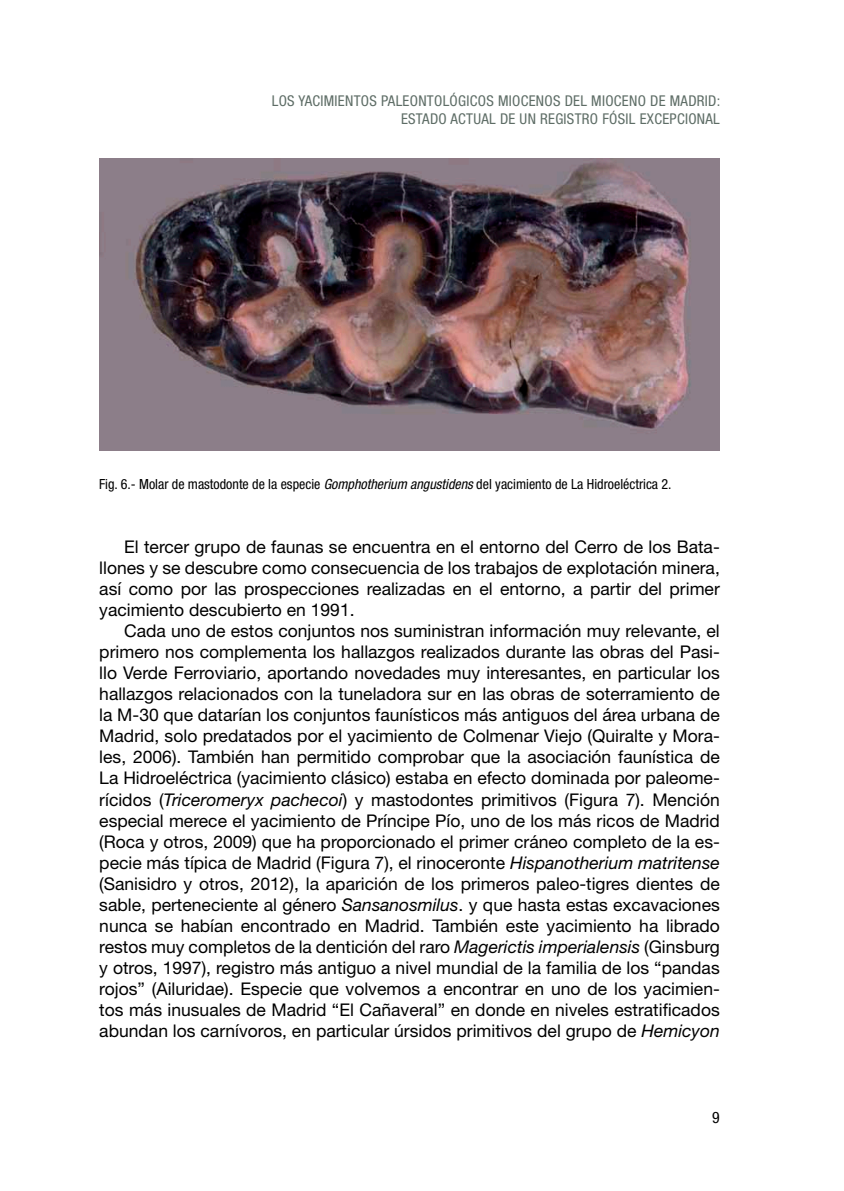
<style>
.page{position:relative;width:844px;height:1191px;background:#fff}
.page>*{position:absolute;margin:0;border:0;box-sizing:border-box;transform-origin:0 0}
.t1{font:17.5px/21px "Helvetica Neue LT Std";color:#000;text-align:justify}
.t2{font:condensed 15.75px "Helvetica Neue LT Std";color:#000}
.t3{font:condensed 14.88px/17.8px "Helvetica Neue LT Std";letter-spacing:.02em;color:#5e6d66;text-align:right}
.t4{font:condensed 14px "Helvetica Neue LT Std";color:#000}
.s1{font-style:italic}
</style>
<div class="page">
<img style="left:99px;top:159px;width:620px;height:292px">
<p class="t3" style="left:272px;top:92px;width:450px">LOS YACIMIENTOS PALEONTOLÓGICOS MIOCENOS DEL MIOCENO DE MADRID:<br>ESTADO ACTUAL DE UN REGISTRO FÓSIL EXCEPCIONAL</p>
<p class="t4" style="left:99px;top:476px;width:573px">Fig. 6.- Molar de mastodonte de la especie <span class="s1">Gomphotherium angustidens</span> del yacimiento de La Hidroeléctrica 2.</p>
<p class="t1" style="left:99px;top:536px;width:622px;text-indent:25px">El tercer grupo de faunas se encuentra en el entorno del Cerro de los Bata&shy;llones y se descubre como consecuencia de los trabajos de explotación minera, así como por las prospecciones realizadas en el entorno, a partir del primer yacimiento descubierto en 1991.</p>
<p class="t1" style="left:99px;top:620px;width:622px;text-indent:25px">Cada uno de estos conjuntos nos suministran información muy relevante, el primero nos complementa los hallazgos realizados durante las obras del Pasi&shy;llo Verde Ferroviario, aportando novedades muy interesantes, en particular los hallazgos relacionados con la tuneladora sur en las obras de soterramiento de la M-30 que datarían los conjuntos faunísticos más antiguos del área urbana de Madrid, solo predatados por el yacimiento de Colmenar Viejo (Quiralte y Mora&shy;les, 2006). También han permitido comprobar que la asociación faunística de La Hidroeléctrica (yacimiento clásico) estaba en efecto dominada por paleome&shy;rícidos (<span class="s1">Triceromeryx pachecoi</span>) y mastodontes primitivos (Figura 7). Mención especial merece el yacimiento de Príncipe Pío, uno de los más ricos de Madrid (Roca y otros, 2009) que ha proporcionado el primer cráneo completo de la es&shy;pecie más típica de Madrid (Figura 7), el rinoceronte <span class="s1">Hispanotherium matritense </span>(Sanisidro y otros, 2012), la aparición de los primeros paleo-tigres dientes de sable, perteneciente al género <span class="s1">Sansanosmilus</span>. y que hasta estas excavaciones nunca se habían encontrado en Madrid. También este yacimiento ha librado restos muy completos de la dentición del raro <span class="s1">Magerictis imperialensis</span> (Ginsburg y otros, 1997), registro más antiguo a nivel mundial de la familia de los “pandas rojos” (Ailuridae). Especie que volvemos a encontrar en uno de los yacimien&shy;tos más inusuales de Madrid “El Cañaveral” en donde en niveles estratificados abundan los carnívoros, en particular úrsidos primitivos del grupo de <span class="s1">Hemicyon</span></p>
<p class="t2" style="left:712px;top:1108px;width:9px">9</p>
</div>
